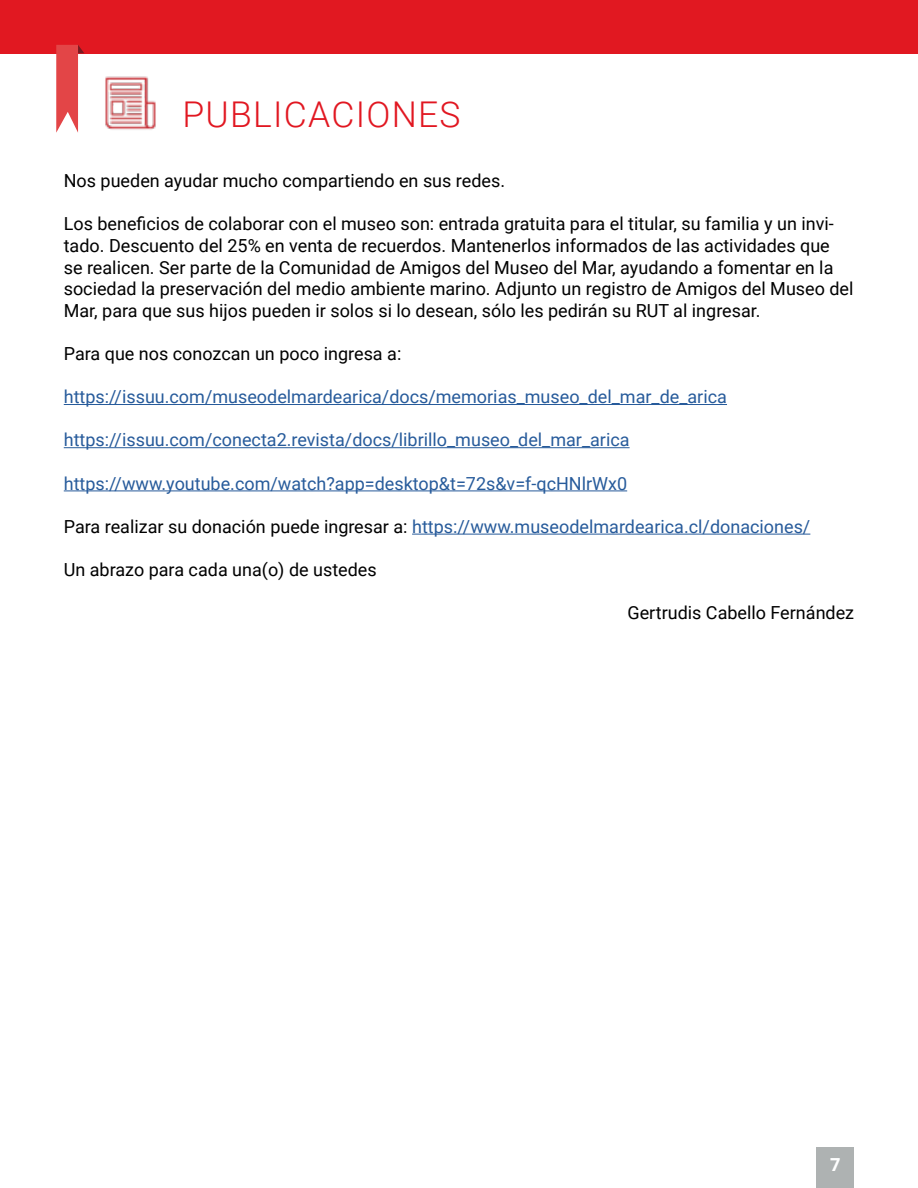
<style>
.page{position:relative;width:918px;height:1188px;background:#fff}
.page>*{position:absolute;margin:0;border:0;box-sizing:border-box;transform-origin:0 0}
.t1{font:300 35.55px "Roboto";letter-spacing:.035em;color:#e11721}
.t2{font:18px/21.6px "Roboto";color:#000}
.t3{font:18px "Roboto";color:#275b9b}
.t4{font:700 18px "Open Sans";color:#fff}
.s1{color:#000}
</style>
<div class="page">
<div style="left:816px;top:1147px;width:38px;height:41px;background:#aeb2b2"></div>
<div style="left:0;top:0;width:918px;height:53px;background:#e11821"></div>
<svg style="left:56px;top:45px;width:28px;height:88px"></svg>
<hr style="left:64px;top:404px;width:663px;height:1px;background:#275b9b">
<hr style="left:64px;top:447px;width:566px;height:1px;background:#275b9b">
<hr style="left:64px;top:490px;width:563px;height:1px;background:#275b9b">
<hr style="left:412px;top:534px;width:398px;height:1px;background:#275b9b">
<img style="left:105px;top:76px;width:51px;height:54px">
<h1 class="t1" style="left:182px;top:89px;width:280px">PUBLICACIONES</h1>
<p class="t2" style="left:64px;top:169px;width:443px">Nos pueden ayudar mucho compartiendo en sus redes.</p>
<p class="t2" style="left:64px;top:213px;width:791px">Los beneficios de colaborar con el museo son: entrada gratuita para el titular, su familia y un invi&shy;tado. Descuento del 25% en venta de recuerdos. Mantenerlos informados de las actividades que<br>se realicen. Ser parte de la Comunidad de Amigos del Museo del Mar, ayudando a fomentar en la sociedad la preservación del medio ambiente marino. Adjunto un registro de Amigos del Museo del Mar, para que sus hijos pueden ir solos si lo desean, sólo les pedirán su RUT al ingresar.</p>
<p class="t2" style="left:64px;top:342px;width:339px">Para que nos conozcan un poco ingresa a:</p>
<p class="t3" style="left:64px;top:384px;width:665px">https://issuu.com/museodelmardearica/docs/memorias_museo_del_mar_de_arica</p>
<p class="t3" style="left:64px;top:427px;width:567px">https://issuu.com/conecta2.revista/docs/librillo_museo_del_mar_arica</p>
<p class="t3" style="left:64px;top:471px;width:565px">https://www.youtube.com/watch?app=desktop&amp;t=72s&amp;v=f-qcHNlrWx0</p>
<p class="t3" style="left:64px;top:514px;width:748px"><span class="s1">Para realizar su donación puede ingresar a:</span> https://www.museodelmardearica.cl/donaciones/</p>
<p class="t2" style="left:64px;top:558px;width:315px">Un abrazo para cada una(o) de ustedes</p>
<p class="t2" style="left:627px;top:601px;width:228px">Gertrudis Cabello Fernández</p>
<p class="t4" style="left:830px;top:1151px;width:12px">7</p>
</div>
